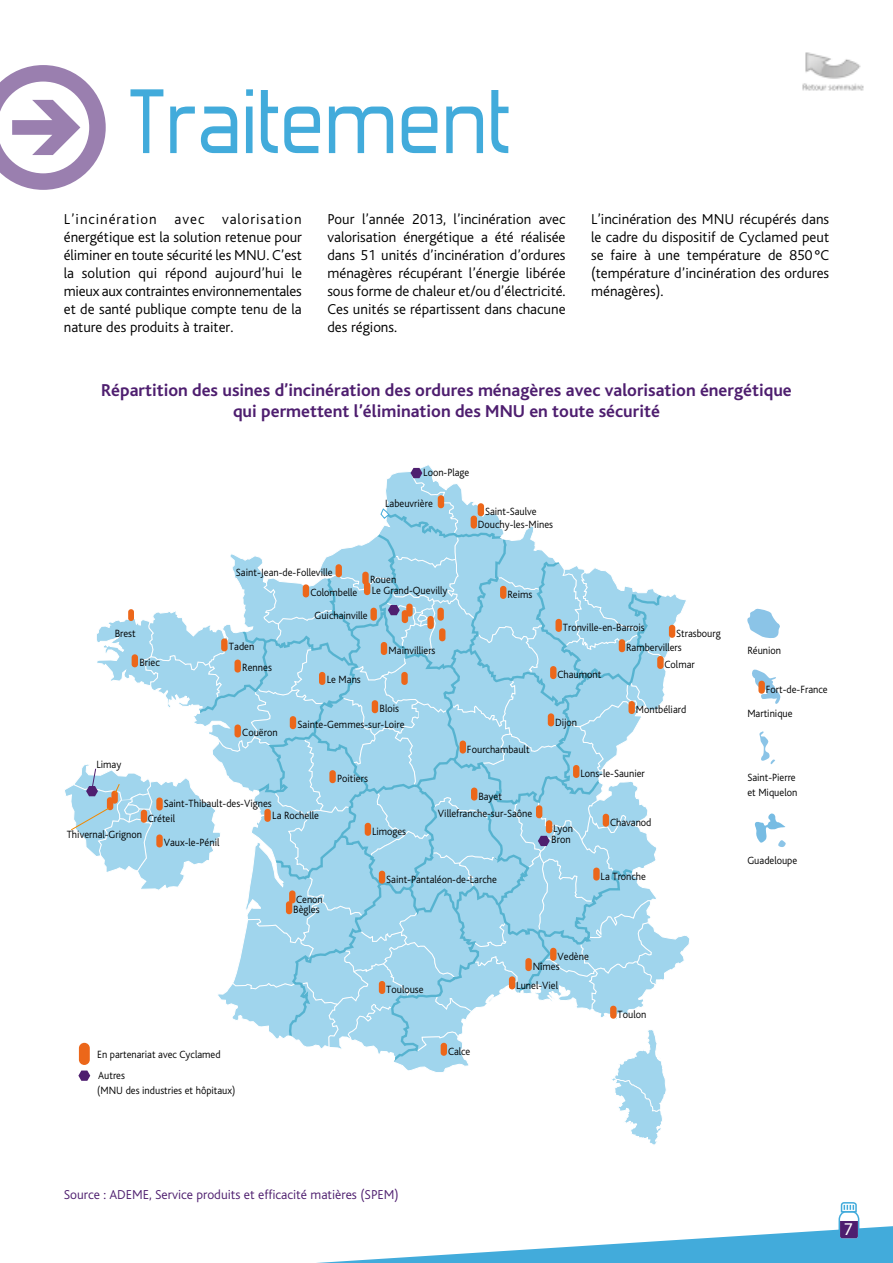
<style>
.page{position:relative;width:893px;height:1263px;background:#fff}
.page>*{position:absolute;margin:0;border:0;box-sizing:border-box;transform-origin:0 0}
.t1{font:108px "Forgotten Futurist";color:#42abdb}
.t2{font:700 18px/21.6px "Bliss";color:#4e1e6f;text-align:center}
.t3{font:18px "Myriad Pro";color:#fff}
.t4{font:300 15px/18px "Bliss";color:#000;text-align:justify}
.t5{font:300 13.5px "Bliss";color:#4e1e6f}
.t6{font:300 10.95px/15.1px "Bliss";color:#000;scale:.95 1}
</style>
<div class="page">
<svg style="left:65px;top:465px;width:721px;height:680px"></svg>
<svg style="left:1px;top:65px;width:105px;height:125px"></svg>
<svg style="left:317px;top:1202px;width:576px;height:61px"></svg>
<hr style="left:0;top:0;width:1px;height:1263px;background:#000">
<img style="left:802px;top:52px;width:62px;height:39px">
<h1 class="t1" style="left:128px;top:74px;width:385px">Traitement</h1>
<p class="t4" style="left:64px;top:210px;width:240px">L’incinération avec valorisation énergétique est la solution retenue pour éliminer en toute sécurité les MNU. C’est la solution qui répond aujourd’hui le mieux aux contraintes environnementales et de santé publique compte tenu de la nature des produits à traiter.</p>
<p class="t4" style="left:327px;top:210px;width:240px">Pour l’année 2013, l’incinération avec valorisation énergétique a été réalisée dans 51 unités d’incinération d’ordures ménagères récupérant l’énergie libérée sous forme de chaleur et/ou d’électricité.<br>Ces unités se répartissent dans chacune des régions.</p>
<h3 class="t4" style="left:591px;top:210px;width:240px">L’incinération des MNU récupérés dans le cadre du dispositif de Cyclamed peut se faire à une température de 850°C (température d’incinération des ordures ménagères).</h3>
<h2 class="t2" style="left:101px;top:379px;width:692px">Répartition des usines d’incinération des ordures ménagères avec valorisation énergétique qui permettent l’élimination des MNU en toute sécurité</h2>
<p class="t6" style="left:115px;top:626px;width:24px">Brest</p>
<p class="t6" style="left:139px;top:655px;width:23px">Briec</p>
<p class="t6" style="left:96px;top:757px;width:28px">Limay</p>
<p class="t6" style="left:423px;top:465px;width:50px">Loon-Plage</p>
<p class="t6" style="left:385px;top:496px;width:52px">Labeuvrière</p>
<p class="t6" style="left:485px;top:504px;width:56px">Saint-Saulve</p>
<p class="t6" style="left:478px;top:517px;width:81px">Douchy-les-Mines</p>
<p class="t6" style="left:236px;top:565px;width:103px">Saint-Jean-de-Folleville</p>
<p class="t6" style="left:370px;top:572px;width:29px">Rouen</p>
<p class="t6" style="left:372px;top:583px;width:81px">Le Grand-Quevilly</p>
<p class="t6" style="left:314px;top:581px;width:58px;line-height:23.2px;text-indent:-4px">Colombelle<br>Guichainville</p>
<p class="t6" style="left:507px;top:587px;width:28px">Reims</p>
<p class="t6" style="left:563px;top:620px;width:88px">Tronville-en-Barrois</p>
<p class="t6" style="left:676px;top:626px;width:48px">Strasbourg</p>
<p class="t6" style="left:229px;top:639px;width:28px">Taden</p>
<p class="t6" style="left:389px;top:642px;width:51px">Mainvilliers</p>
<p class="t6" style="left:626px;top:640px;width:60px">Rambervillers</p>
<p class="t6" style="left:242px;top:660px;width:33px">Rennes</p>
<p class="t6" style="left:327px;top:672px;width:37px">Le Mans</p>
<p class="t6" style="left:557px;top:667px;width:48px">Chaumont</p>
<p class="t6" style="left:665px;top:657px;width:33px">Colmar</p>
<p class="t6" style="left:380px;top:701px;width:22px">Blois</p>
<p class="t6" style="left:636px;top:702px;width:55px">Montbéliard</p>
<p class="t6" style="left:242px;top:725px;width:39px">Couëron</p>
<p class="t6" style="left:298px;top:717px;width:114px">Sainte-Gemmes-sur-Loire</p>
<p class="t6" style="left:555px;top:715px;width:25px">Dijon</p>
<p class="t6" style="left:337px;top:771px;width:34px">Poitiers</p>
<p class="t6" style="left:467px;top:742px;width:67px">Fourchambault</p>
<p class="t6" style="left:580px;top:766px;width:69px">Lons-le-Saunier</p>
<p class="t6" style="left:148px;top:796px;width:132px;text-indent:16px">Saint-Thibault-des-Vignes<br>Créteil</p>
<p class="t6" style="left:164px;top:835px;width:60px">Vaux-le-Pénil</p>
<p class="t6" style="left:272px;top:808px;width:51px">La Rochelle</p>
<p class="t6" style="left:67px;top:827px;width:81px">Thivernal-Grignon</p>
<p class="t6" style="left:97px;top:1043px;width:131px;line-height:21.6px">En partenariat avec Cyclamed<br>Autres</p>
<p class="t6" style="left:97px;top:1083px;width:147px">(MNU des industries et hôpitaux)</p>
<p class="t6" style="left:293px;top:894px;width:33px;line-height:10.4px">Cenon<br>Bègles</p>
<p class="t6" style="left:478px;top:789px;width:26px">Bayet</p>
<p class="t6" style="left:372px;top:824px;width:37px">Limoges</p>
<p class="t6" style="left:438px;top:806px;width:101px">Villefranche-sur-Saône</p>
<p class="t6" style="left:386px;top:872px;width:118px">Saint-Pantaléon-de-Larche</p>
<p class="t6" style="left:551px;top:824px;width:25px;line-height:10.6px">Lyon<br>Bron</p>
<p class="t6" style="left:610px;top:815px;width:45px">Chavanod</p>
<p class="t6" style="left:601px;top:869px;width:49px">La Tronche</p>
<p class="t6" style="left:386px;top:982px;width:41px">Toulouse</p>
<p class="t6" style="left:448px;top:1044px;width:25px">Calce</p>
<p class="t6" style="left:557px;top:949px;width:34px">Vedène</p>
<p class="t6" style="left:533px;top:959px;width:30px">Nîmes</p>
<p class="t6" style="left:516px;top:977px;width:46px">Lunel-Viel</p>
<p class="t6" style="left:617px;top:1007px;width:32px">Toulon</p>
<p class="t6" style="left:747px;top:643px;width:37px">Réunion</p>
<p class="t6" style="left:766px;top:682px;width:67px">Fort-de-France</p>
<p class="t6" style="left:747px;top:706px;width:49px">Martinique</p>
<p class="t6" style="left:747px;top:770px;width:54px">Saint-Pierre et Miquelon</p>
<p class="t6" style="left:747px;top:853px;width:54px">Guadeloupe</p>
<p class="t5" style="left:64px;top:1188px;width:336px">Source : ADEME, Service produits et efficacité matières (SPEM)</p>
<h2 class="t3" style="left:844px;top:1219px;width:11px">7</h2>
</div>
